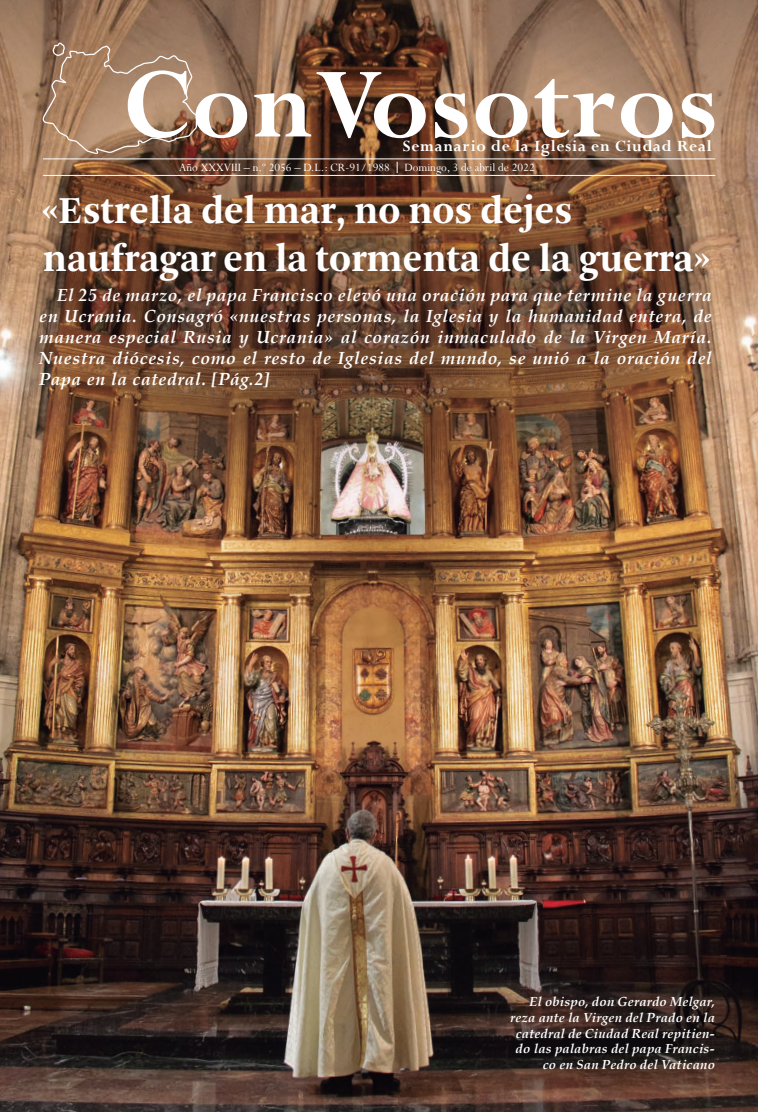
<style>
.page{position:relative;width:758px;height:1112px;background:#fff}
.page>*{position:absolute;margin:0;border:0;box-sizing:border-box;transform-origin:0 0}
.t1{font:700 110px "Perpetua";letter-spacing:.01em;color:#fff}
.t2{font:700 40px/48px "Arnhem";color:#fff}
.t3{font:italic 700 17.5px/21px "Book Antiqua";letter-spacing:.04em;color:#fff;text-align:justify}
.t4{font:700 17.5px "Perpetua";letter-spacing:.04em;color:#fff}
.t5{font:italic 700 13.12px/15.8px "Book Antiqua";letter-spacing:.015em;color:#fff;text-align:right}
.t6{font:12.5px "Perpetua";color:#fff}
</style>
<div class="page">
<img style="left:0;top:0;width:758px;height:1112px">
<hr style="left:43px;top:159px;width:672px;height:1px;background:#fff">
<hr style="left:43px;top:175px;width:672px;height:1px;background:#fff">
<img style="left:41px;top:42px;width:158px;height:114px">
<h1 class="t1" style="left:123px;top:36px;width:596px">ConVosotros</h1>
<p class="t4" style="left:403px;top:135px;width:310px">Semanario de la Iglesia en Ciudad Real</p>
<p class="t6" style="left:179px;top:159px;width:357px">Año XXXVIII – n.º 2056 – D.L.: CR-91/1988 Domingo, 3 de abril de 2022</p>
<h2 class="t2" style="left:43px;top:187px;width:668px">«Estrella del mar, no nos dejes naufragar en la tormenta de la guerra»</h2>
<p class="t3" style="left:39px;top:285px;width:674px;text-indent:18px">El 25 de marzo, el papa Francisco elevó una oración para que termine la guerra en Ucrania. Consagró «nuestras personas, la Iglesia y la humanidad entera, de manera especial Rusia y Ucrania» al corazón inmaculado de la Virgen María.<br>Nuestra diócesis, como el resto de Iglesias del mundo, se unió a la oración del Papa en la catedral. [Pág.2]</p>
<p class="t5" style="left:510px;top:994px;width:206px">El obispo, don Gerardo Melgar, reza ante la Virgen del Prado en la catedral de Ciudad Real repitien&shy;do las palabras del papa Francis&shy;co en San Pedro del Vaticano</p>
</div>
